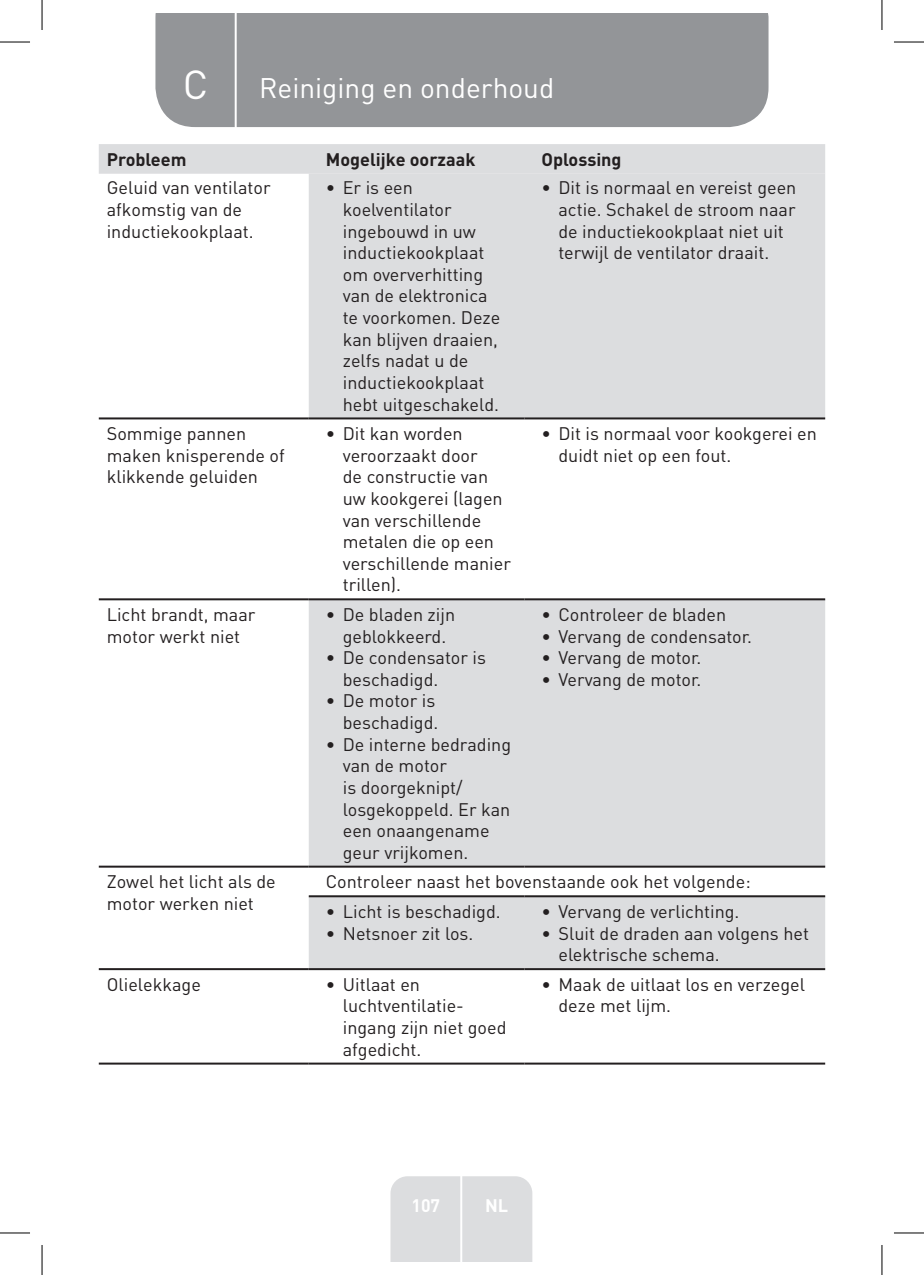
<style>
.page{position:relative;width:924px;height:1275px;background:#fff}
.page>*{position:absolute;margin:0;border:0;box-sizing:border-box;transform-origin:0 0}
.t1{font:40px "DIN Pro";color:#fff}
.TitreGauche__gabarit{font:28px "DIN Pro";color:#fff}
.Left__Table{font:18px/21.6px "DIN Pro";color:#231f20}
.Headline__Table{font:700 18px "DIN Pro";color:#231f20}
.t2{font:700 18px "DIN Pro";color:#fff}
</style>
<div class="page">
<div style="left:155px;top:14px;width:613px;height:113px;background:#939598"></div>
<div style="left:390px;top:1176px;width:142px;height:85px;background:#dcdddf"></div>
<hr style="left:460px;top:1153px;width:2px;height:108px;background:#fff">
<hr style="left:234px;top:14px;width:2px;height:116px;background:#fff">
<div style="left:99px;top:144px;width:725px;height:30px;background:#dcdddf"></div>
<svg style="left:308px;top:174px;width:516px;height:794px;fill:#dcdddf"></svg>
<hr style="left:99px;top:417px;width:209px;height:2px;background:#231f20">
<hr style="left:308px;top:417px;width:216px;height:2px;background:#231f20">
<hr style="left:524px;top:417px;width:300px;height:2px;background:#231f20">
<hr style="left:99px;top:598px;width:209px;height:2px;background:#231f20">
<hr style="left:308px;top:598px;width:216px;height:2px;background:#231f20">
<hr style="left:524px;top:598px;width:300px;height:2px;background:#231f20">
<hr style="left:99px;top:865px;width:209px;height:2px;background:#231f20">
<hr style="left:308px;top:865px;width:216px;height:2px;background:#231f20">
<hr style="left:524px;top:865px;width:300px;height:2px;background:#231f20">
<hr style="left:308px;top:895px;width:216px;height:2px;background:#231f20">
<hr style="left:524px;top:895px;width:300px;height:2px;background:#231f20">
<hr style="left:99px;top:968px;width:209px;height:2px;background:#231f20">
<hr style="left:308px;top:968px;width:216px;height:2px;background:#231f20">
<hr style="left:524px;top:968px;width:300px;height:2px;background:#231f20">
<hr style="left:99px;top:1062px;width:209px;height:2px;background:#231f20">
<hr style="left:308px;top:1062px;width:216px;height:2px;background:#231f20">
<hr style="left:524px;top:1062px;width:300px;height:2px;background:#231f20">
<hr style="left:0;top:42px;width:30px;height:1px;background:#000">
<hr style="left:893px;top:42px;width:30px;height:1px;background:#000">
<hr style="left:0;top:1232px;width:30px;height:1px;background:#000">
<hr style="left:893px;top:1232px;width:30px;height:1px;background:#000">
<hr style="left:42px;top:0;width:1px;height:30px;background:#000">
<hr style="left:42px;top:1245px;width:1px;height:30px;background:#000">
<hr style="left:881px;top:0;width:1px;height:30px;background:#000">
<hr style="left:881px;top:1245px;width:1px;height:30px;background:#000">
<p class="t1" style="left:183px;top:57px;width:27px">C</p>
<p class="TitreGauche__gabarit" style="left:259px;top:69px;width:296px">Reiniging en onderhoud</p>
<p class="Headline__Table" style="left:107px;top:147px;width:81px">Probleem</p>
<p class="Headline__Table" style="left:325px;top:147px;width:151px">Mogelijke oorzaak</p>
<p class="Headline__Table" style="left:541px;top:147px;width:82px">Oplossing</p>
<p class="Left__Table" style="left:107px;top:176px;width:165px">Geluid van ventilator afkomstig van de inductiekookplaat.</p>
<p class="Left__Table" style="left:342px;top:176px;width:159px;text-indent:-17px">• Er is een koelventilator ingebouwd in uw inductiekookplaat om oververhitting van de elektronica te voorkomen. Deze kan blijven draaien, zelfs nadat u de inductiekookplaat hebt uitgeschakeld.</p>
<p class="Left__Table" style="left:558px;top:176px;width:239px;text-indent:-17px">• Dit is normaal en vereist geen actie. Schakel de stroom naar de inductiekookplaat niet uit terwijl de ventilator draait.</p>
<p class="Left__Table" style="left:107px;top:422px;width:179px">Sommige pannen maken knisperende of klikkende geluiden</p>
<p class="Left__Table" style="left:342px;top:422px;width:170px;text-indent:-17px">• Dit kan worden veroorzaakt door<br>de constructie van uw kookgerei (lagen van verschillende metalen die op een verschillende manier trillen).</p>
<p class="Left__Table" style="left:558px;top:422px;width:260px;text-indent:-17px">• Dit is normaal voor kookgerei en duidt niet op een fout.</p>
<p class="Left__Table" style="left:107px;top:603px;width:150px">Licht brandt, maar motor werkt niet</p>
<p class="Left__Table" style="left:325px;top:603px;width:131px;text-align:center">• De bladen zijn geblokkeerd.</p>
<p class="Left__Table" style="left:342px;top:646px;width:145px;text-indent:-17px">• De condensator is beschadigd.</p>
<p class="Left__Table" style="left:325px;top:689px;width:114px;text-align:right">• De motor is beschadigd.</p>
<p class="Left__Table" style="left:342px;top:732px;width:170px;text-indent:-17px">• De interne bedrading van de motor<br>is doorgeknipt/ losgekoppeld. Er kan een onaangename geur vrijkomen.</p>
<p class="Left__Table" style="left:541px;top:603px;width:186px">• Controleer de bladen</p>
<p class="Left__Table" style="left:541px;top:624px;width:212px">• Vervang de condensator.</p>
<p class="Left__Table" style="left:541px;top:646px;width:161px">• Vervang de motor.</p>
<p class="Left__Table" style="left:541px;top:668px;width:161px">• Vervang de motor.</p>
<p class="Left__Table" style="left:107px;top:870px;width:170px">Zowel het licht als de motor werken niet</p>
<p class="Left__Table" style="left:325px;top:870px;width:426px">Controleer naast het bovenstaande ook het volgende:</p>
<p class="Left__Table" style="left:325px;top:900px;width:176px">• Licht is beschadigd.</p>
<p class="Left__Table" style="left:325px;top:921px;width:149px">• Netsnoer zit los.</p>
<p class="Left__Table" style="left:541px;top:900px;width:199px">• Vervang de verlichting.</p>
<p class="Left__Table" style="left:558px;top:921px;width:252px;text-indent:-17px">• Sluit de draden aan volgens het elektrische schema.</p>
<p class="Left__Table" style="left:107px;top:972px;width:96px">Olielekkage</p>
<p class="Left__Table" style="left:342px;top:972px;width:165px;text-indent:-17px">• Uitlaat en luchtventilatie&shy;ingang zijn niet goed afgedicht.</p>
<p class="Left__Table" style="left:558px;top:972px;width:248px;text-indent:-17px">• Maak de uitlaat los en verzegel deze met lijm.</p>
<p class="t2" style="left:411px;top:1192px;width:30px">107</p>
<p class="t2" style="left:485px;top:1192px;width:25px">NL</p>
</div>
